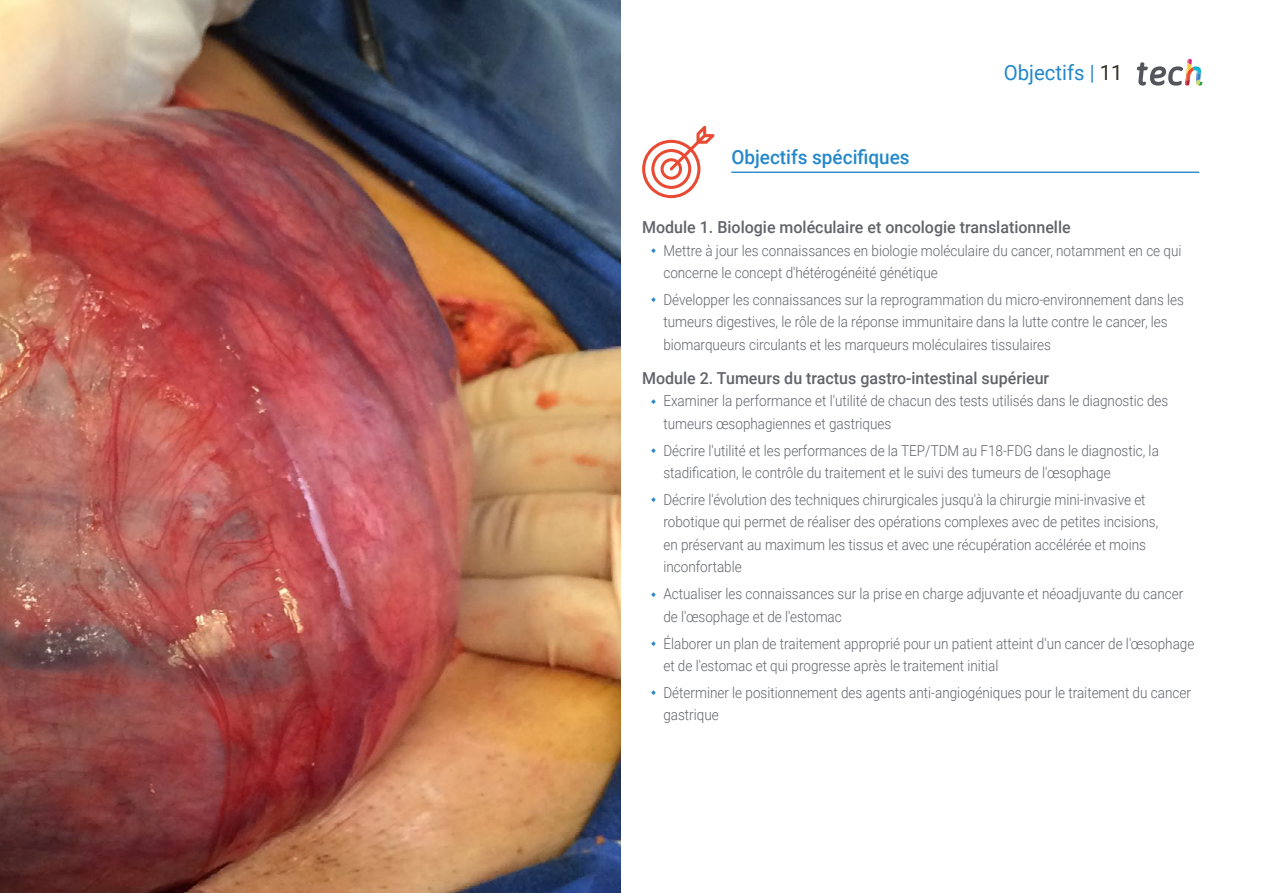
<style>
.page{position:relative;width:1263px;height:893px;background:#fff}
.page>*{position:absolute;margin:0;border:0;box-sizing:border-box;transform-origin:0 0}
.t1{font:21px "Roboto";color:#2488c9}
.t2{font:500 19.5px "Roboto";color:#2488c9}
.t3{font:500 16.5px "Roboto";color:#61646a}
.t4{font:300 15px/22.5px "Roboto";color:#61646a;scale:.9 1}
.s1{color:#312e20}
</style>
<div class="page">
<svg style="left:642px;top:126px;width:72px;height:72px"></svg>
<hr style="left:731px;top:172px;width:468px;height:1px;background:#2488c9">
<img style="left:0;top:0;width:621px;height:893px">
<svg style="left:1137px;top:59px;width:65px;height:27px"></svg>
<h2 class="t2" style="left:731px;top:143px;width:180px">Objectifs spécifiques</h2>
<h1 class="t1" style="left:1004px;top:57px;width:120px">Objectifs | <span class="s1">11</span></h1>
<p class="t3" style="left:642px;top:216px;width:430px">Module 1. Biologie moléculaire et oncologie translationnelle</p>
<p class="t4" style="left:663px;top:238px;width:577px">Mettre à jour les connaissances en biologie moléculaire du cancer, notamment en ce qui concerne le concept d'hétérogénéité génétique</p>
<p class="t4" style="left:663px;top:288px;width:580px">Développer les connaissances sur la reprogrammation du micro-environnement dans les tumeurs digestives, le rôle de la réponse immunitaire dans la lutte contre le cancer, les biomarqueurs circulants et les marqueurs moléculaires tissulaires</p>
<p class="t3" style="left:642px;top:367px;width:409px">Module 2. Tumeurs du tractus gastro-intestinal supérieur</p>
<p class="t4" style="left:663px;top:389px;width:562px">Examiner la performance et l'utilité de chacun des tests utilisés dans le diagnostic des tumeurs œsophagiennes et gastriques</p>
<p class="t4" style="left:663px;top:439px;width:552px">Décrire l'utilité et les performances de la TEP/TDM au F18-FDG dans le diagnostic, la stadification, le contrôle du traitement et le suivi des tumeurs de l'œsophage</p>
<p class="t4" style="left:663px;top:488px;width:551px">Décrire l'évolution des techniques chirurgicales jusqu'à la chirurgie mini-invasive et robotique qui permet de réaliser des opérations complexes avec de petites incisions, en préservant au maximum les tissus et avec une récupération accélérée et moins inconfortable</p>
<p class="t4" style="left:663px;top:582px;width:579px">Actualiser les connaissances sur la prise en charge adjuvante et néoadjuvante du cancer de l'œsophage et de l'estomac</p>
<p class="t4" style="left:663px;top:631px;width:591px">Élaborer un plan de traitement approprié pour un patient atteint d'un cancer de l'œsophage et de l'estomac et qui progresse après le traitement initial</p>
<p class="t4" style="left:663px;top:681px;width:588px">Déterminer le positionnement des agents anti-angiogéniques pour le traitement du cancer gastrique</p>
</div>
